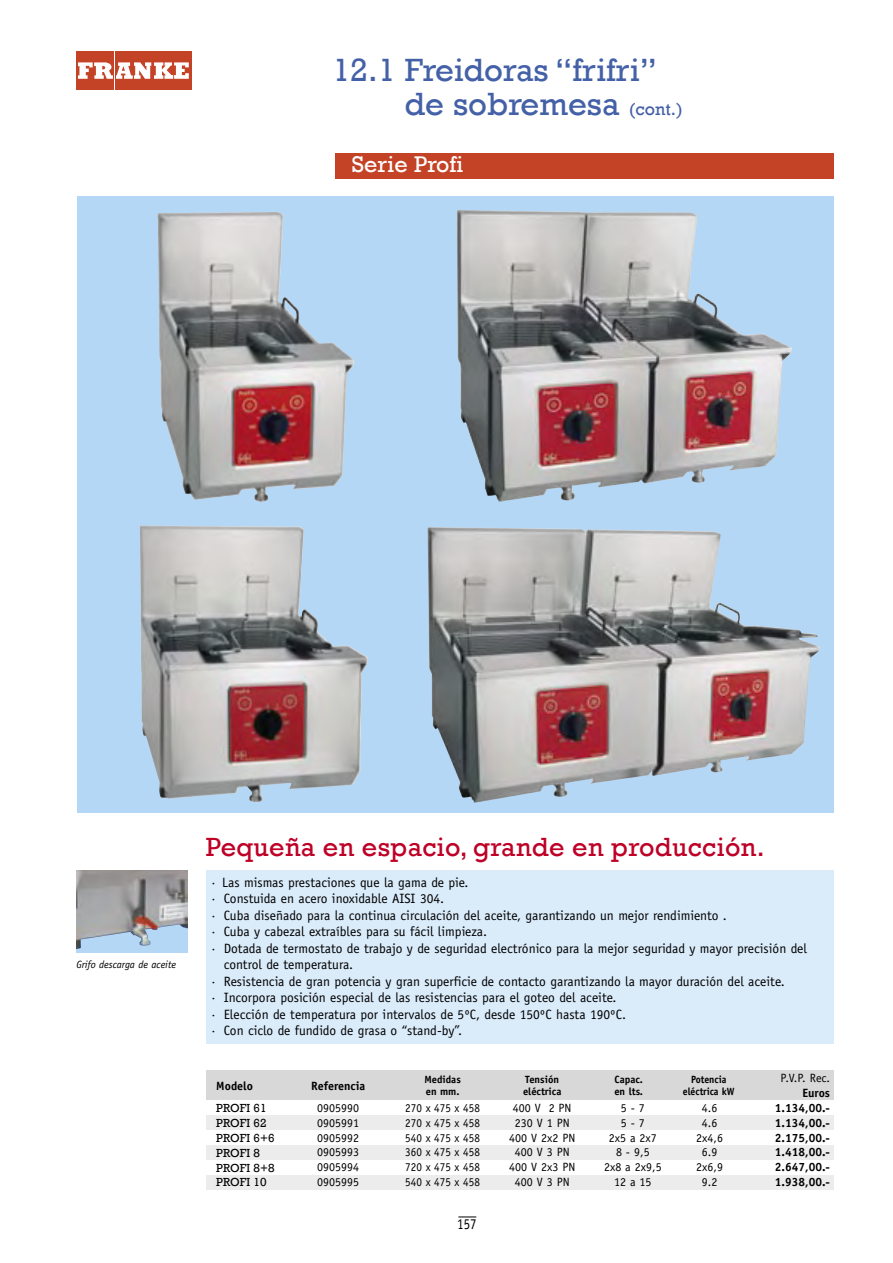
<style>
.page{position:relative;width:893px;height:1263px;background:#fff}
.page>*{position:absolute;margin:0;border:0;box-sizing:border-box;transform-origin:0 0}
.TITULAR{font:33px "Rockwell";color:#4461a7}
.lead{font:27px "Rockwell";letter-spacing:.015em;color:#be0027}
.Subtitular_Cpo15_5{font:23.25px "Rockwell";color:#fff}
.t1{font:15px "Officina Sans";color:#000;scale:.86 1}
.textos__generales{font:13.5px/16.5px "Officina Sans";color:#000}
.Texto_Tabla{font:12px "Officina Sans";color:#000}
.Texto_Tabla-2{font:12px "Officina Sans";color:#000;scale:.93 1}
.Texto_tabla_precio{font:700 12px "Officina Sans";color:#000}
.Texto_Tabla_Modelo{font:12px "Rockwell";color:#000}
.Cabecera_tabla_regular{font:12px "Officina Sans";color:#000}
.Cabeceras_Tablas{font:700 12px "Officina Sans";color:#000}
.Cabeceras_Tablas_Modelo{font:700 12px "Officina Sans";color:#000}
.Cabecera_tabla_regular-2{font:700 12px "Officina Sans";color:#000}
.t2{font:700 10.5px "Officina Sans";color:#000}
.pies_de_foto{font:italic 10.5px "Officina Sans";color:#000}
.t3{font:700 10.5px "Officina Sans";color:#000;scale:.93 1}
.s1{font-size:18px}
</style>
<div class="page">
<svg style="left:458px;top:1216px;width:18px;height:1px"></svg>
<div style="left:77px;top:51px;width:37px;height:39px;background:#c44226"></div>
<div style="left:115px;top:51px;width:37px;height:39px;background:#c44226"></div>
<div style="left:153px;top:51px;width:38px;height:39px;background:#c44226"></div>
<svg style="left:78px;top:62px;width:111px;height:17px"></svg>
<div style="left:335px;top:153px;width:498px;height:25px;background:#c44226"></div>
<div style="left:77px;top:196px;width:756px;height:617px;background:#b4d7f5"></div>
<div style="left:77px;top:871px;width:111px;height:82px;background:#b4d7f5"></div>
<img style="left:77px;top:871px;width:110px;height:78px">
<div style="left:206px;top:1145px;width:627px;height:15px;background:#ececec"></div>
<div style="left:206px;top:1174px;width:627px;height:15px;background:#ececec"></div>
<div style="left:206px;top:1115px;width:627px;height:15px;background:#ececec"></div>
<div style="left:206px;top:1070px;width:627px;height:30px;background:#d8d8d8"></div>
<img style="left:157px;top:212px;width:197px;height:290px">
<img style="left:140px;top:525px;width:228px;height:277px">
<img style="left:427px;top:527px;width:393px;height:276px">
<img style="left:457px;top:210px;width:335px;height:292px">
<div style="left:206px;top:870px;width:627px;height:174px;background:#daebfa"></div>
<p class="TITULAR" style="left:332px;top:51px;width:326px">12.1 Freidoras “frifri”</p>
<p class="TITULAR" style="left:405px;top:85px;width:280px">de sobremesa <span class="s1">(cont.)</span></p>
<p class="Subtitular_Cpo15_5" style="left:352px;top:151px;width:113px">Serie Profi</p>
<p class="pies_de_foto" style="left:77px;top:958px;width:101px">Grifo descarga de aceite</p>
<p class="lead" style="left:206px;top:832px;width:560px">Pequeña en espacio, grande en producción.</p>
<p class="textos__generales" style="left:210px;top:874px;width:260px">· Las mismas prestaciones que la gama de pie.</p>
<p class="textos__generales" style="left:210px;top:890px;width:236px">· Constuida en acero inoxidable AISI 304.</p>
<p class="textos__generales" style="left:210px;top:907px;width:518px">· Cuba diseñado para la continua circulación del aceite, garantizando un mejor rendimiento .</p>
<p class="textos__generales" style="left:210px;top:923px;width:279px">· Cuba y cabezal extraíbles para su fácil limpieza.</p>
<p class="textos__generales" style="left:224px;top:940px;width:585px;text-indent:-14px">· Dotada de termostato de trabajo y de seguridad electrónico para la mejor seguridad y mayor precisión del control de temperatura.</p>
<p class="textos__generales" style="left:210px;top:973px;width:576px">· Resistencia de gran potencia y gran superficie de contacto garantizando la mayor duración del aceite.</p>
<p class="textos__generales" style="left:210px;top:989px;width:408px">· Incorpora posición especial de las resistencias para el goteo del aceite.</p>
<p class="textos__generales" style="left:210px;top:1006px;width:417px">· Elección de temperatura por intervalos de 5ºC, desde 150ºC hasta 190ºC.</p>
<p class="textos__generales" style="left:210px;top:1022px;width:253px">· Con ciclo de fundido de grasa o “stand-by”.</p>
<p class="Cabeceras_Tablas_Modelo" style="left:216px;top:1078px;width:38px">Modelo</p>
<p class="Texto_Tabla_Modelo" style="left:216px;top:1101px;width:52px">PROFI 61</p>
<p class="Texto_Tabla_Modelo" style="left:216px;top:1116px;width:52px">PROFI 62</p>
<p class="Texto_Tabla_Modelo" style="left:216px;top:1131px;width:60px">PROFI 6+6</p>
<p class="Texto_Tabla_Modelo" style="left:216px;top:1146px;width:45px">PROFI 8</p>
<p class="Texto_Tabla_Modelo" style="left:216px;top:1161px;width:60px">PROFI 8+8</p>
<p class="Texto_Tabla_Modelo" style="left:216px;top:1175px;width:52px">PROFI 10</p>
<p class="Cabeceras_Tablas" style="left:311px;top:1078px;width:56px">Referencia</p>
<p class="Texto_Tabla" style="left:317px;top:1101px;width:43px">0905990</p>
<p class="Texto_Tabla" style="left:317px;top:1115px;width:43px">0905991</p>
<p class="Texto_Tabla" style="left:317px;top:1130px;width:43px">0905992</p>
<p class="Texto_Tabla" style="left:317px;top:1145px;width:43px">0905993</p>
<p class="Texto_Tabla" style="left:317px;top:1160px;width:43px">0905994</p>
<p class="Texto_Tabla" style="left:317px;top:1175px;width:43px">0905995</p>
<p class="t2" style="left:424px;top:1072px;width:38px">Medidas</p>
<p class="t2" style="left:426px;top:1085px;width:35px">en mm.</p>
<p class="Texto_Tabla-2" style="left:405px;top:1101px;width:82px">270 x 475 x 458</p>
<p class="Texto_Tabla-2" style="left:405px;top:1115px;width:82px">270 x 475 x 458</p>
<p class="Texto_Tabla-2" style="left:405px;top:1130px;width:82px">540 x 475 x 458</p>
<p class="Texto_Tabla-2" style="left:405px;top:1145px;width:82px">360 x 475 x 458</p>
<p class="Texto_Tabla-2" style="left:405px;top:1160px;width:82px">720 x 475 x 458</p>
<p class="Texto_Tabla-2" style="left:405px;top:1175px;width:82px">540 x 475 x 458</p>
<p class="t1" style="left:457px;top:1215px;width:24px">157</p>
<p class="t2" style="left:525px;top:1072px;width:35px">Tensión</p>
<p class="t2" style="left:523px;top:1085px;width:40px">eléctrica</p>
<p class="Texto_Tabla" style="left:513px;top:1101px;width:60px">400 V 2 PN</p>
<p class="Texto_Tabla" style="left:515px;top:1115px;width:56px">230 V 1 PN</p>
<p class="Texto_Tabla" style="left:509px;top:1130px;width:67px">400 V 2x2 PN</p>
<p class="Texto_Tabla" style="left:515px;top:1145px;width:56px">400 V 3 PN</p>
<p class="Texto_Tabla" style="left:509px;top:1160px;width:67px">400 V 2x3 PN</p>
<p class="Texto_Tabla" style="left:515px;top:1175px;width:56px">400 V 3 PN</p>
<p class="t2" style="left:614px;top:1072px;width:30px">Capac.</p>
<p class="t2" style="left:614px;top:1085px;width:30px">en lts.</p>
<p class="Texto_Tabla" style="left:621px;top:1101px;width:26px">5 - 7</p>
<p class="Texto_Tabla" style="left:621px;top:1115px;width:26px">5 - 7</p>
<p class="Texto_Tabla" style="left:609px;top:1130px;width:50px">2x5 a 2x7</p>
<p class="Texto_Tabla" style="left:616px;top:1145px;width:35px">8 - 9,5</p>
<p class="Texto_Tabla" style="left:604px;top:1160px;width:59px">2x8 a 2x9,5</p>
<p class="Texto_Tabla" style="left:614px;top:1175px;width:39px">12 a 15</p>
<p class="t3" style="left:691px;top:1072px;width:40px">Potencia</p>
<p class="t3" style="left:683px;top:1085px;width:57px">eléctrica kW</p>
<p class="Texto_Tabla" style="left:702px;top:1101px;width:17px">4.6</p>
<p class="Texto_Tabla" style="left:702px;top:1115px;width:17px">4.6</p>
<p class="Texto_Tabla" style="left:696px;top:1130px;width:28px">2x4,6</p>
<p class="Texto_Tabla" style="left:702px;top:1145px;width:17px">6.9</p>
<p class="Texto_Tabla" style="left:696px;top:1160px;width:28px">2x6,9</p>
<p class="Texto_Tabla" style="left:702px;top:1175px;width:17px">9.2</p>
<p class="Cabecera_tabla_regular" style="left:780px;top:1071px;width:51px">P.V.P. Rec.</p>
<p class="Cabecera_tabla_regular-2" style="left:802px;top:1085px;width:29px">Euros</p>
<p class="Texto_tabla_precio" style="left:775px;top:1100px;width:57px">1.134,00.-</p>
<p class="Texto_tabla_precio" style="left:775px;top:1115px;width:57px">1.134,00.-</p>
<p class="Texto_tabla_precio" style="left:775px;top:1130px;width:57px">2.175,00.-</p>
<p class="Texto_tabla_precio" style="left:775px;top:1145px;width:57px">1.418,00.-</p>
<p class="Texto_tabla_precio" style="left:775px;top:1159px;width:57px">2.647,00.-</p>
<p class="Texto_tabla_precio" style="left:775px;top:1174px;width:57px">1.938,00.-</p>
</div>
